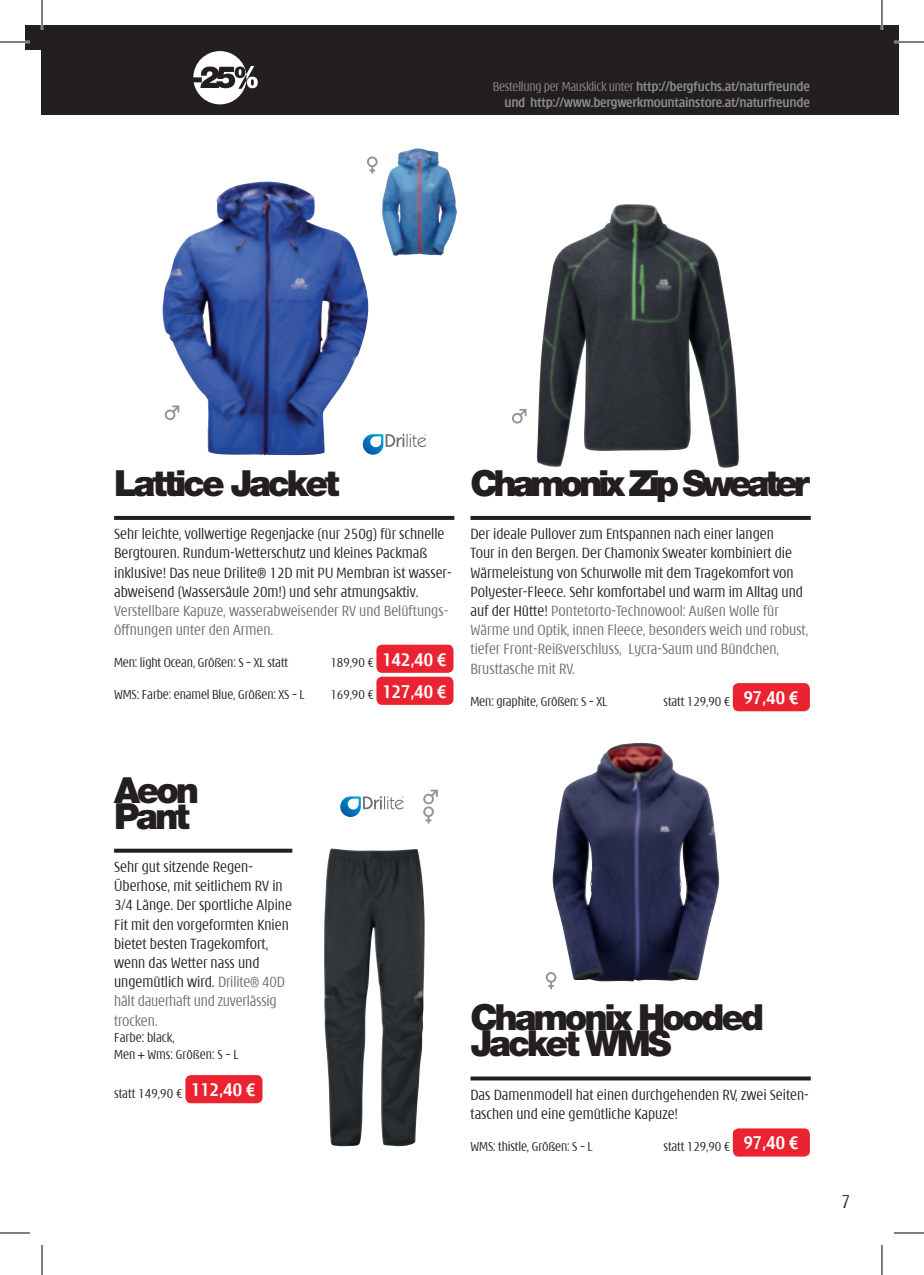
<style>
.page{position:relative;width:924px;height:1275px;background:#fff}
.page>*{position:absolute;margin:0;border:0;box-sizing:border-box;transform-origin:0 0}
.t1{font:900 122.8px "Helvetica Neue";color:#fff}
.t2{font:900 36px/26px "Helvetica Neue";letter-spacing:-.09em;color:#231f20}
.t3{font:900 36px "Helvetica Neue";letter-spacing:-.12em;color:#231f20}
.t4{font:300 condensed 20px "Modena";color:#231f20}
.t5{font:300 condensed 16px/19.2px "Modena";color:#231f20}
.t6{font:300 condensed 16px/19.2px "Modena";color:#6c6d70}
.t7{font:300 condensed 14px/16.8px "Modena";letter-spacing:-.01em;color:#231f20}
.t8{font:700 condensed 14px "Modena";letter-spacing:-.02em;color:#8a8c8f}
.s1{font-weight:300}
.s2{font-weight:700;font-size:20px;color:#fff}
.s3{color:#6c6d70}
</style>
<div class="page">
<div style="left:25px;top:25px;width:873px;height:89px;background:#231f20"></div>
<img style="left:324px;top:848px;width:100px;height:298px">
<svg style="left:114px;top:516px;width:340px;height:4px"></svg>
<div style="left:376px;top:644px;width:77px;height:29px;background:#eb222f;border-radius:6px"></div>
<div style="left:376px;top:676px;width:77px;height:29px;background:#eb222f;border-radius:6px"></div>
<svg style="left:114px;top:848px;width:178px;height:4px"></svg>
<div style="left:185px;top:1075px;width:77px;height:28px;background:#eb222f;border-radius:6px"></div>
<img style="left:162px;top:182px;width:207px;height:273px">
<svg style="left:193px;top:51px;width:64px;height:53px"></svg>
<img style="left:382px;top:148px;width:75px;height:108px">
<svg style="left:367px;top:156px;width:10px;height:18px"></svg>
<svg style="left:545px;top:972px;width:10px;height:17px"></svg>
<svg style="left:164px;top:405px;width:15px;height:16px"></svg>
<svg style="left:423px;top:789px;width:14px;height:34px"></svg>
<svg style="left:340px;top:796px;width:63px;height:21px"></svg>
<svg style="left:362px;top:433px;width:64px;height:22px"></svg>
<svg style="left:470px;top:516px;width:340px;height:4px"></svg>
<div style="left:732px;top:683px;width:77px;height:28px;background:#eb222f;border-radius:6px"></div>
<svg style="left:470px;top:1076px;width:340px;height:4px"></svg>
<div style="left:732px;top:1128px;width:77px;height:28px;background:#eb222f;border-radius:6px"></div>
<img style="left:536px;top:204px;width:203px;height:264px">
<img style="left:552px;top:743px;width:167px;height:238px">
<svg style="left:512px;top:409px;width:14px;height:15px"></svg>
<hr style="left:0;top:41px;width:30px;height:2px;background:#fff">
<hr style="left:893px;top:41px;width:30px;height:2px;background:#fff">
<hr style="left:41px;top:0;width:2px;height:30px;background:#fff">
<hr style="left:880px;top:0;width:2px;height:30px;background:#fff">
<hr style="left:0;top:42px;width:30px;height:1px;background:#000">
<hr style="left:893px;top:42px;width:30px;height:1px;background:#000">
<hr style="left:0;top:1232px;width:30px;height:1px;background:#000">
<hr style="left:893px;top:1232px;width:30px;height:1px;background:#000">
<hr style="left:42px;top:0;width:1px;height:30px;background:#000">
<hr style="left:42px;top:1245px;width:1px;height:30px;background:#000">
<hr style="left:881px;top:0;width:1px;height:30px;background:#000">
<hr style="left:881px;top:1245px;width:1px;height:30px;background:#000">
<h1 class="t1" style="left:10px;top:21px;width:40px">l</h1>
<p class="t8" style="left:492px;top:80px;width:318px"><span class="s1">Bestellung per Mausklick unter</span> http://bergfuchs.at/naturfreunde</p>
<p class="t8" style="left:504px;top:96px;width:307px">und http://www.bergwerkmountainstore.at/naturfreunde</p>
<h2 class="t2" style="left:114px;top:470px;width:227px">Lattice Jacket</h2>
<p class="t5" style="left:114px;top:525px;width:339px">Sehr leichte, vollwertige Regenjacke (nur 250g) für schnelle Bergtouren. Rundum-Wetterschutz und kleines Packmaß inklusive! Das neue Drilite® 12D mit PU Membran ist wasser&shy;abweisend (Wassersäule 20m!) und sehr atmungsaktiv.</p>
<p class="t6" style="left:114px;top:602px;width:335px">Verstellbare Kapuze, wasserabweisender RV und Belüftungs&shy;öffnungen unter den Armen.</p>
<p class="t7" style="left:114px;top:655px;width:175px">Men: light Ocean, Größen: S – XL statt</p>
<p class="t7" style="left:330px;top:655px;width:117px">189,90 € <span class="s2">142,40 €</span></p>
<p class="t7" style="left:114px;top:687px;width:192px">WMS: Farbe: enamel Blue, Größen: XS – L</p>
<p class="t7" style="left:330px;top:687px;width:117px">169,90 € <span class="s2">127,40 €</span></p>
<h2 class="t3" style="left:470px;top:461px;width:341px">Chamonix Zip Sweater</h2>
<p class="t5" style="left:470px;top:525px;width:339px">Der ideale Pullover zum Entspannen nach einer langen<br>Tour in den Bergen. Der Chamonix Sweater kombiniert die Wärmeleistung von Schurwolle mit dem Tragekomfort von Polyester-Fleece. Sehr komfortabel und warm im Alltag und auf der Hütte! <span class="s3">Pontetorto-Technowool: Außen Wolle für Wärme und Optik, innen Fleece, besonders weich und robust, tiefer Front-Reißverschluss, Lycra-Saum und Bündchen, Brusttasche mit RV.</span></p>
<p class="t7" style="left:470px;top:693px;width:138px">Men: graphite, Größen: S – XL</p>
<p class="t7" style="left:663px;top:693px;width:136px">statt 129,90 € <span class="s2">97,40 €</span></p>
<h2 class="t2" style="left:114px;top:776px;width:86px">Aeon<br>Pant</h2>
<p class="t5" style="left:114px;top:857px;width:179px">Sehr gut sitzende Regen-<br>Überhose, mit seitlichem RV in<br>3/4 Länge. Der sportliche Alpine<br>Fit mit den vorgeformten Knien bietet besten Tragekomfort, wenn das Wetter nass und ungemütlich wird. <span class="s3">Drilite® 40D hält dauerhaft und zuverlässig trocken.</span></p>
<p class="t7" style="left:114px;top:1030px;width:126px">Farbe: black,<br>Men + Wms: Größen: S – L</p>
<p class="t7" style="left:114px;top:1085px;width:143px">statt 149,90 € <span class="s2">112,40 €</span></p>
<h2 class="t2" style="left:470px;top:1004px;width:295px">Chamonix Hooded<br>Jacket WMS</h2>
<p class="t5" style="left:470px;top:1085px;width:340px">Das Damenmodell hat einen durchgehenden RV, zwei Seiten&shy;taschen und eine gemütliche Kapuze!</p>
<p class="t7" style="left:470px;top:1138px;width:124px">WMS: thistle, Größen: S – L</p>
<p class="t7" style="left:663px;top:1138px;width:136px">statt 129,90 € <span class="s2">97,40 €</span></p>
<p class="t4" style="left:840px;top:1192px;width:11px">7</p>
</div>
